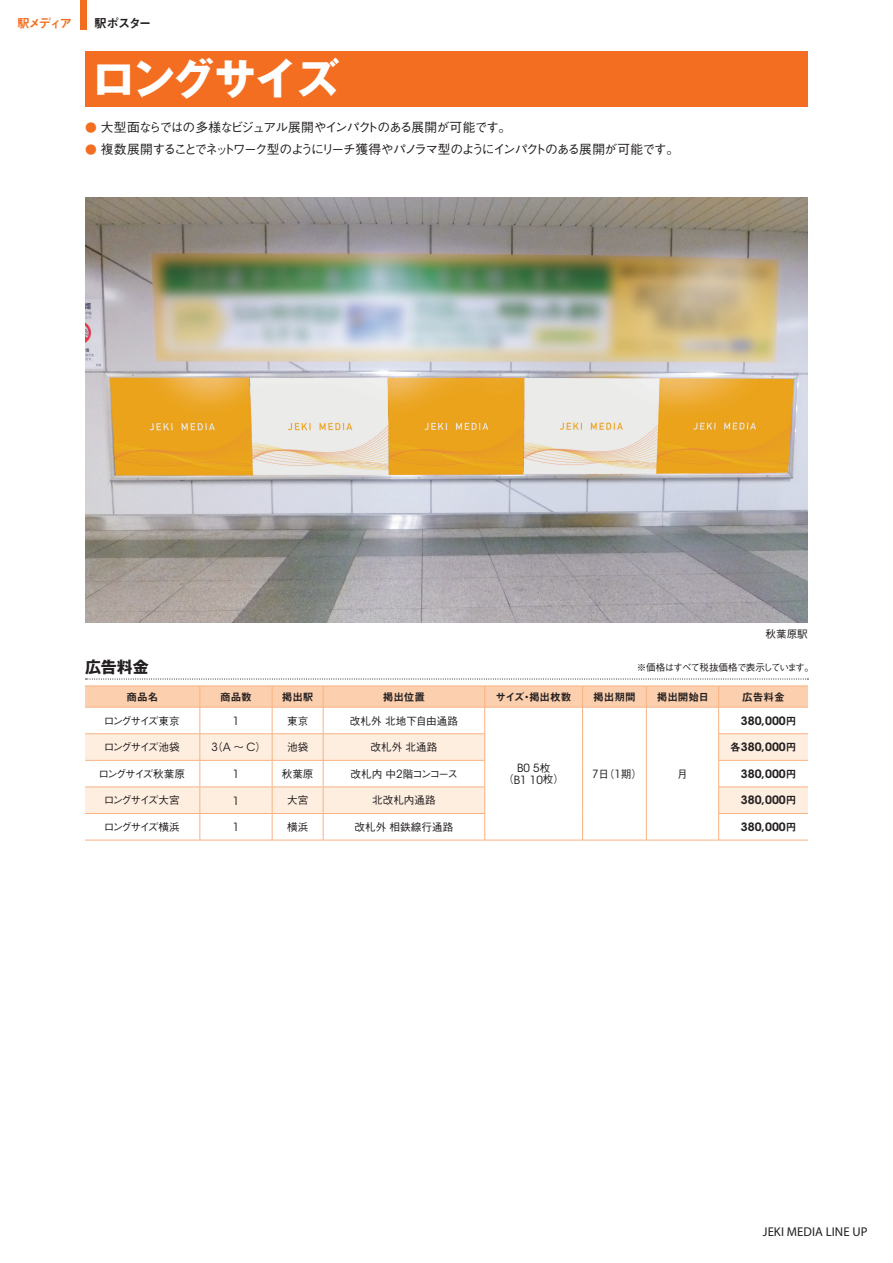
<style>
.page{position:relative;width:893px;height:1263px;background:#fff}
.page>*{position:absolute;margin:0;border:0;box-sizing:border-box;transform-origin:0 0}
.見出し02_オビ内{font:700 42.45px "Gothic MB101 Pro";letter-spacing:-.03em;color:#fff}
.広告料金タイトル{font:700 15.9px "Gothic MB101 Pro";color:#231f20}
.ネーム大{font:500 12.75px "Gothic BBB Pro";letter-spacing:-.12em;color:#231f20}
.ネーム大-2{font:500 12.75px "Gothic BBB Pro";letter-spacing:-.07em;color:#231f20}
.t1{font:12.75px "Myriad Pro";letter-spacing:.005em;color:#231f20}
.t2{font:12.75px "Midashi Go Pro MB31";letter-spacing:-.165em;color:#f36e21}
.t3{font:12.75px "Midashi Go Pro MB31";letter-spacing:-.135em;color:#231f20}
.表_金額{font:600 11.55px "ITC Avant Garde Std";color:#231f20}
.表_本文{font:11.25px "ITC Avant Garde Std";color:#231f20}
.表_本文-2{font:500 10.65px "Gothic BBB Pro";letter-spacing:-.005em;color:#231f20}
.表_項目{font:10.65px "Midashi Go Pro MB31";letter-spacing:-.01em;color:#231f20}
.表_本文-3{font:500 10.65px "Gothic BBB Pro";letter-spacing:-.135em;color:#231f20}
.表_本文-4{font:500 10.65px "Gothic BBB Pro";letter-spacing:-.13em;color:#231f20}
.表_本文-5{font:500 10.65px "Gothic BBB Pro";letter-spacing:-.125em;color:#231f20}
.CAP{font:500 10.65px "Gothic BBB Pro";color:#231f20}
.広告料金タイトル-2{font:500 9.6px "Gothic BBB Pro";letter-spacing:-.075em;color:#231f20}
.s1{font-size:11.7px;color:#f36e21}
.s2{font-family:"Gothic BBB Pro";font-weight:500;font-size:10.65px}
.s3{font-family:"Midashi Go Pro MB31";font-weight:400;font-size:10.65px}
.s4{font-family:"ITC Avant Garde Std";font-weight:400;font-size:11.25px}
</style>
<div class="page">
<img style="left:85px;top:197px;width:723px;height:425px">
<div style="left:85px;top:51px;width:723px;height:55px;background:#f36e21"></div>
<hr style="left:85px;top:840px;width:115px;height:1px;background:#f9b281">
<hr style="left:200px;top:840px;width:72px;height:1px;background:#f9b281">
<hr style="left:272px;top:840px;width:51px;height:1px;background:#f9b281">
<hr style="left:323px;top:840px;width:162px;height:1px;background:#f9b281">
<hr style="left:719px;top:840px;width:89px;height:1px;background:#f9b281">
<hr style="left:485px;top:840px;width:98px;height:1px;background:#f9b281">
<hr style="left:583px;top:840px;width:63px;height:1px;background:#f9b281">
<hr style="left:646px;top:840px;width:73px;height:1px;background:#f9b281">
<svg style="left:85px;top:686px;width:723px;height:154px"></svg>
<svg style="left:86px;top:678px;width:722px;height:1px"></svg>
<div style="left:80px;top:0;width:6px;height:30px;background:#f36e21"></div>
<p class="t2" style="left:17px;top:13px;width:57px">駅メディア</p>
<p class="t3" style="left:94px;top:13px;width:59px">駅ポスター</p>
<p class="見出し02_オビ内" style="left:92px;top:43px;width:248px">ロングサイズ</p>
<p class="ネーム大-2" style="left:85px;top:117px;width:428px"><span class="s1">●</span> 大型面ならではの多様なビジュアル展開やインパクトのある展開が可能です。</p>
<p class="ネーム大" style="left:85px;top:139px;width:596px"><span class="s1">●</span> 複数展開することでネットワーク型のようにリーチ獲得やパノラマ型のようにインパクトのある展開が可能です。</p>
<p class="CAP" style="left:765px;top:625px;width:44px">秋葉原駅</p>
<p class="広告料金タイトル" style="left:85px;top:654px;width:65px">広告料金</p>
<p class="広告料金タイトル-2" style="left:637px;top:659px;width:179px">※価格はすべて税抜価格で表示しています。</p>
<p class="表_項目" style="left:126px;top:688px;width:33px">商品名</p>
<p class="表_項目" style="left:220px;top:688px;width:33px">商品数</p>
<p class="表_項目" style="left:282px;top:688px;width:33px">掲出駅</p>
<p class="表_項目" style="left:383px;top:688px;width:44px">掲出位置</p>
<p class="表_項目" style="left:496px;top:688px;width:77px">サイズ・掲出枚数</p>
<p class="表_項目" style="left:593px;top:688px;width:44px">掲出期間</p>
<p class="表_項目" style="left:657px;top:688px;width:54px">掲出開始日</p>
<p class="表_項目" style="left:742px;top:688px;width:44px">広告料金</p>
<p class="表_本文-3" style="left:104px;top:712px;width:77px">ロングサイズ東京</p>
<p class="表_本文" style="left:233px;top:714px;width:8px">1</p>
<p class="表_本文-2" style="left:287px;top:712px;width:23px">東京</p>
<p class="表_本文-2" style="left:350px;top:712px;width:109px">改札外北地下自由通路</p>
<p class="表_本文" style="left:517px;top:761px;width:35px">B0 5<span class="s2">枚</span></p>
<p class="表_本文" style="left:503px;top:773px;width:63px"><span class="s2">（</span>B1 10<span class="s2">枚）</span></p>
<p class="表_金額" style="left:741px;top:713px;width:57px">380,000<span class="s3">円</span></p>
<p class="表_本文-3" style="left:104px;top:738px;width:77px">ロングサイズ池袋</p>
<p class="表_本文" style="left:211px;top:740px;width:56px">3<span class="s2">（</span>A <span class="s2">～</span> C<span class="s2">）</span></p>
<p class="表_本文-2" style="left:287px;top:738px;width:23px">池袋</p>
<p class="表_本文-2" style="left:370px;top:738px;width:69px">改札外北通路</p>
<p class="表_金額" style="left:730px;top:740px;width:68px"><span class="s3">各</span>380,000<span class="s3">円</span></p>
<p class="表_本文-5" style="left:99px;top:765px;width:88px">ロングサイズ秋葉原</p>
<p class="表_本文" style="left:233px;top:767px;width:8px">1</p>
<p class="表_本文-2" style="left:282px;top:765px;width:33px">秋葉原</p>
<p class="表_本文-4" style="left:351px;top:765px;width:109px">改札内中<span class="s4">2</span>階コンコース</p>
<p class="表_金額" style="left:741px;top:766px;width:57px">380,000<span class="s3">円</span></p>
<p class="表_本文-3" style="left:104px;top:792px;width:77px">ロングサイズ大宮</p>
<p class="表_本文" style="left:233px;top:794px;width:8px">1</p>
<p class="表_本文-2" style="left:287px;top:792px;width:23px">大宮</p>
<p class="表_本文-2" style="left:372px;top:792px;width:65px">北改札内通路</p>
<p class="表_金額" style="left:741px;top:793px;width:57px">380,000<span class="s3">円</span></p>
<p class="表_本文-3" style="left:104px;top:818px;width:77px">ロングサイズ横浜</p>
<p class="表_本文" style="left:233px;top:820px;width:8px">1</p>
<p class="表_本文-2" style="left:287px;top:818px;width:23px">横浜</p>
<p class="表_本文-2" style="left:354px;top:818px;width:100px">改札外相鉄線行通路</p>
<p class="表_金額" style="left:741px;top:819px;width:57px">380,000<span class="s3">円</span></p>
<p class="表_本文-2" style="left:592px;top:765px;width:52px"><span class="s4">7</span>日（<span class="s4">1</span>期）</p>
<p class="表_本文-2" style="left:677px;top:765px;width:12px">月</p>
<p class="t1" style="left:763px;top:1224px;width:106px">JEKI MEDIA LINE UP</p>
</div>
